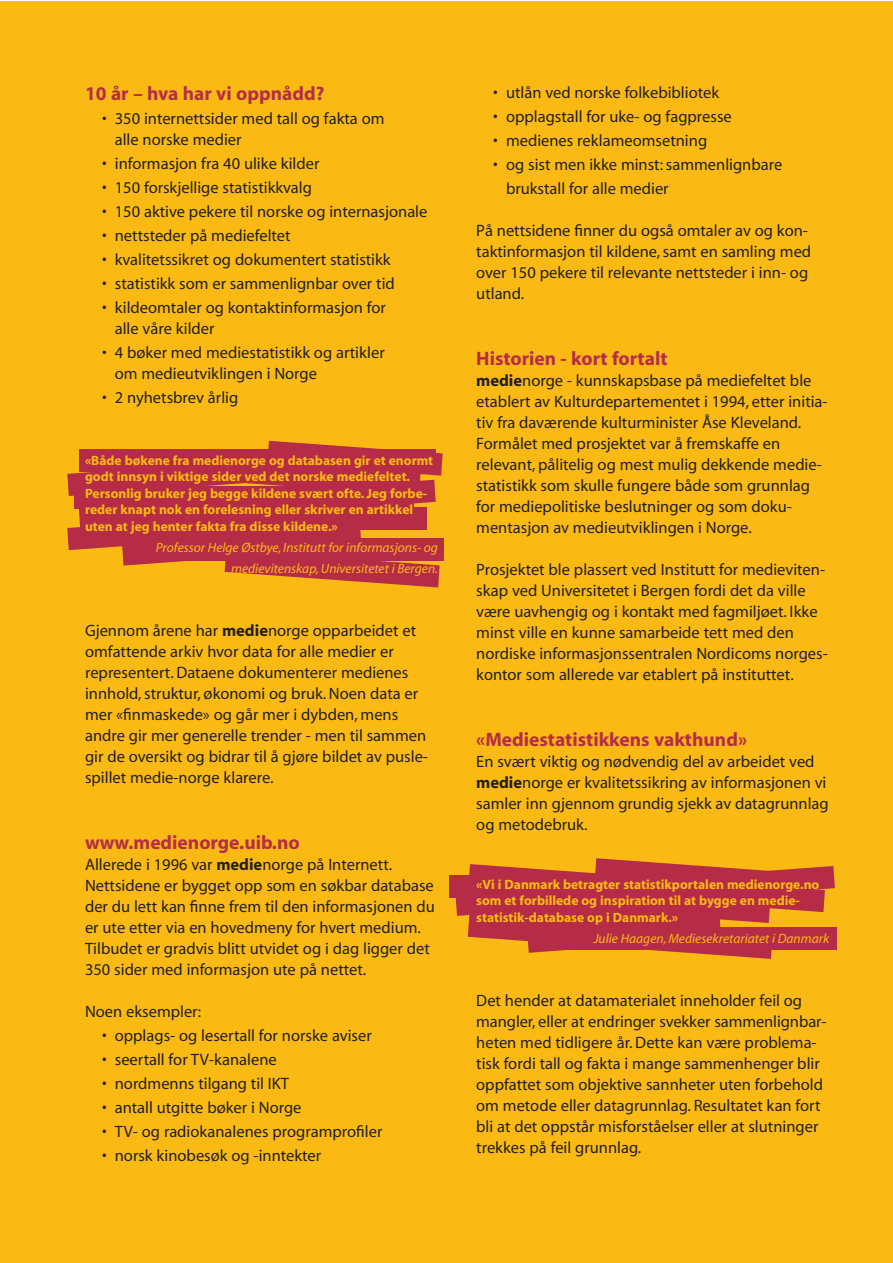
<style>
.page{position:relative;width:893px;height:1263px;background:#fff}
.page>*{position:absolute;margin:0;border:0;box-sizing:border-box;transform-origin:0 0}
.t1{font:700 19.5px "Myriad";color:#b62c47}
.t2{font:16.5px/21px "Myriad";color:#231f20}
.t3{font:700 13.5px/16.5px "Myriad";color:#fbba13}
.t4{font:italic 13.5px/21px "Myriad";color:#fbba13;text-align:right}
.s1{font-weight:700}
</style>
<div class="page">
<div style="left:0;top:1px;width:892px;height:1262px;background:#fbba13"></div>
<svg style="left:67px;top:441px;width:376px;height:146px"></svg>
<div style="left:127px;top:539px;width:317px;height:22px;background:#b62c47"></div>
<svg style="left:455px;top:858px;width:380px;height:101px"></svg>
<div style="left:449px;top:875px;width:281px;height:22px;background:#b62c47"></div>
<p class="t1" style="left:85px;top:86px;width:241px">10 år – hva har vi oppnådd?</p>
<p class="t2" style="left:115px;top:110px;width:271px;text-indent:-13px">• 350 internettsider med tall og fakta om alle norske medier</p>
<p class="t2" style="left:102px;top:155px;width:219px">• informasjon fra 40 ulike kilder</p>
<p class="t2" style="left:102px;top:179px;width:211px">• 150 forskjellige statistikkvalg</p>
<p class="t2" style="left:102px;top:203px;width:327px">• 150 aktive pekere til norske og internasjonale</p>
<p class="t2" style="left:102px;top:227px;width:190px">• nettsteder på mediefeltet</p>
<p class="t2" style="left:102px;top:251px;width:290px">• kvalitetssikret og dokumentert statistikk</p>
<p class="t2" style="left:102px;top:275px;width:294px">• statistikk som er sammenlignbar over tid</p>
<p class="t2" style="left:115px;top:299px;width:273px;text-indent:-13px">• kildeomtaler og kontaktinformasjon for alle våre kilder</p>
<p class="t2" style="left:115px;top:344px;width:271px;text-indent:-13px">• 4 bøker med mediestatistikk og artikler om medieutviklingen i Norge</p>
<p class="t2" style="left:102px;top:389px;width:138px">• 2 nyhetsbrev årlig</p>
<p class="t3" style="left:85px;top:453px;width:350px">«Både bøkene fra medienorge og databasen gir et enormt godt innsyn i viktige sider ved det norske mediefeltet.<br>Personlig bruker jeg begge kildene svært ofte. Jeg forbe&shy;reder knapt nok en forelesning eller skriver en artikkel uten at jeg henter fakta fra disse kildene.»</p>
<p class="t4" style="left:156px;top:538px;width:284px">Professor Helge Østbye, Institutt for informasjons- og medievitenskap, Universitetet i Bergen.</p>
<p class="t2" style="left:85px;top:621px;width:344px">Gjennom årene har <span class="s1">medie</span>norge opparbeidet et omfattende arkiv hvor data for alle medier er representert. Dataene dokumenterer medienes innhold, struktur, økonomi og bruk. Noen data er mer «finmaskede» og går mer i dybden, mens andre gir mer generelle trender - men til sammen gir de oversikt og bidrar til å gjøre bildet av pusle&shy;spillet medie-norge klarere.</p>
<p class="t1" style="left:85px;top:835px;width:216px">www.medienorge.uib.no</p>
<p class="t2" style="left:85px;top:855px;width:351px">Allerede i 1996 var <span class="s1">medie</span>norge på Internett.<br>Nettsidene er bygget opp som en søkbar database der du lett kan finne frem til den informasjonen du er ute etter via en hovedmeny for hvert medium.<br>Tilbudet er gradvis blitt utvidet og i dag ligger det 350 sider med informasjon ute på nettet.</p>
<p class="t2" style="left:85px;top:1002px;width:118px">Noen eksempler:</p>
<p class="t2" style="left:102px;top:1026px;width:271px">• opplags- og lesertall for norske aviser</p>
<p class="t2" style="left:102px;top:1050px;width:176px">• seertall for TV-kanalene</p>
<p class="t2" style="left:102px;top:1074px;width:188px">• nordmenns tilgang til IKT</p>
<p class="t2" style="left:102px;top:1098px;width:201px">• antall utgitte bøker i Norge</p>
<p class="t2" style="left:102px;top:1122px;width:282px">• TV- og radiokanalenes programprofiler</p>
<p class="t2" style="left:102px;top:1146px;width:221px">• norsk kinobesøk og -inntekter</p>
<p class="t2" style="left:493px;top:83px;width:227px">• utlån ved norske folkebibliotek</p>
<p class="t2" style="left:493px;top:107px;width:240px">• opplagstall for uke- og fagpresse</p>
<p class="t2" style="left:493px;top:131px;width:215px">• medienes reklameomsetning</p>
<p class="t2" style="left:506px;top:154px;width:278px;line-height:24px;text-indent:-13px">• og sist men ikke minst: sammenlignbare brukstall for alle medier</p>
<p class="t2" style="left:476px;top:221px;width:336px">På nettsidene finner du også omtaler av og kon&shy;taktinformasjon til kildene, samt en samling med over 150 pekere til relevante nettsteder i inn- og utland.</p>
<p class="t1" style="left:476px;top:351px;width:193px">Historien - kort fortalt</p>
<p class="t2" style="left:476px;top:371px;width:353px"><span class="s1">medie</span>norge - kunnskapsbase på mediefeltet ble etablert av Kulturdepartementet i 1994, etter initia&shy;tiv fra daværende kulturminister Åse Kleveland.<br>Formålet med prosjektet var å fremskaffe en relevant, pålitelig og mest mulig dekkende medie&shy;statistikk som skulle fungere både som grunnlag for mediepolitiske beslutninger og som doku&shy;mentasjon av medieutviklingen i Norge.</p>
<p class="t2" style="left:476px;top:560px;width:353px">Prosjektet ble plassert ved Institutt for medieviten&shy;skap ved Universitetet i Bergen fordi det da ville være uavhengig og i kontakt med fagmiljøet. Ikke minst ville en kunne samarbeide tett med den nordiske informasjonssentralen Nordicoms norges&shy;kontor som allerede var etablert på instituttet.</p>
<p class="t1" style="left:476px;top:732px;width:272px">«Mediestatistikkens vakthund»</p>
<p class="t2" style="left:476px;top:752px;width:354px">En svært viktig og nødvendig del av arbeidet ved <span class="s1">medie</span>norge er kvalitetssikring av informasjonen vi samler inn gjennom grundig sjekk av datagrunnlag og metodebruk.</p>
<p class="t3" style="left:476px;top:877px;width:345px">«Vi i Danmark betragter statistikportalen medienorge.no som et forbillede og inspiration til at bygge en medie&shy;statistik-database op i Danmark.»</p>
<p class="t4" style="left:594px;top:929px;width:237px">Julie Haagen, Mediesekretariatet i Danmark</p>
<p class="t2" style="left:476px;top:991px;width:352px">Det hender at datamaterialet inneholder feil og mangler, eller at endringer svekker sammenlignbar&shy;heten med tidligere år. Dette kan være problema&shy;tisk fordi tall og fakta i mange sammenhenger blir oppfattet som objektive sannheter uten forbehold om metode eller datagrunnlag. Resultatet kan fort bli at det oppstår misforståelser eller at slutninger trekkes på feil grunnlag.</p>
</div>
